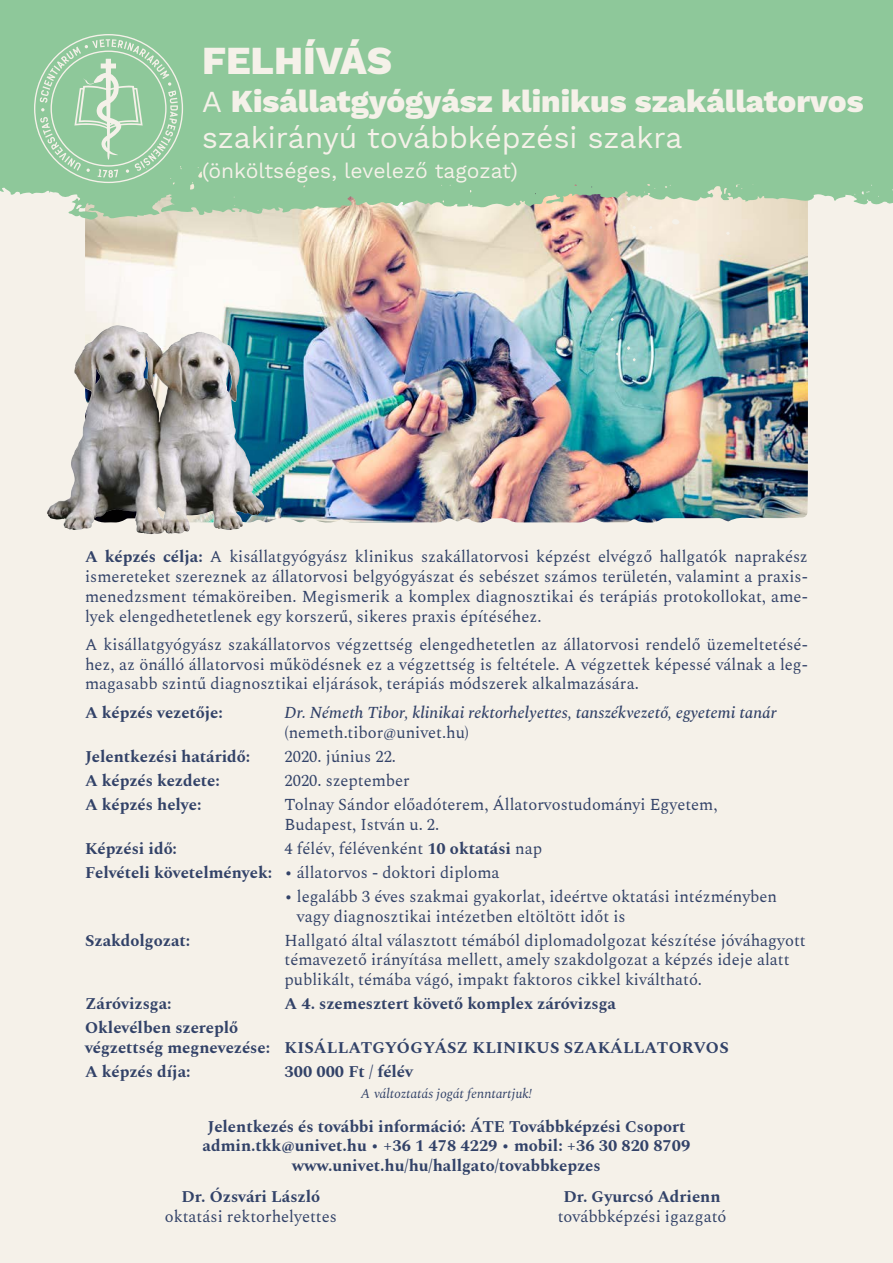
<style>
.page{position:relative;width:893px;height:1263px;background:#f5f1e9}
.page>*{position:absolute;margin:0;border:0;box-sizing:border-box;transform-origin:0 0}
.t1{font:800 39px "Work Sans";color:#f5f1e9}
.t2{font:800 31.5px "Work Sans";color:#f5f1e9}
.t3{font:30px "Work Sans";color:#f5f1e9}
.t4{font:21px "Work Sans";color:#f5f1e9}
.t5{font:16.5px/19.8px "Spectral";color:#324268}
.t6{font:700 16.5px/19.8px "Spectral";color:#324268}
.t7{font:italic 500 16.5px "Spectral";color:#324268}
.t8{font:italic 13.5px "Spectral";color:#324268}
.s1{font-weight:400;font-size:30px}
.s2{font-weight:700}
</style>
<div class="page">
<img style="left:85px;top:220px;width:723px;height:303px">
<img style="left:47px;top:328px;width:217px;height:207px">
<div style="left:0;top:0;width:893px;height:154px;background:#8ec89a"></div>
<svg style="left:0;top:154px;width:893px;height:66px;fill:#8ec89a"></svg>
<svg style="left:34px;top:34px;width:149px;height:149px"></svg>
<div style="left:202px;top:38px;width:670px;height:145px;background:#8ec89a"></div>
<h1 class="t1" style="left:202px;top:39px;width:191px">FELHÍVÁS</h1>
<h2 class="t2" style="left:202px;top:83px;width:663px"><span class="s1">A</span> Kisállatgyógyász klinikus szakállatorvos</h2>
<h3 class="t3" style="left:202px;top:120px;width:482px">szakirányú továbbképzési szakra</h3>
<p class="t4" style="left:202px;top:158px;width:317px">(önköltséges, levelező tagozat)</p>
<p class="t5" style="left:85px;top:546px;width:724px;text-align:justify"><span class="s2">A képzés célja:</span> A kisállatgyógyász klinikus szakállatorvosi képzést elvégző hallgatók naprakész ismereteket szereznek az állatorvosi belgyógyászat és sebészet számos területén, valamint a praxis&shy;menedzsment témaköreiben. Megismerik a komplex diagnosztikai és terápiás protokollokat, ame&shy;lyek elengedhetetlenek egy korszerű, sikeres praxis építéséhez.</p>
<p class="t5" style="left:85px;top:633px;width:724px;text-align:justify">A kisállatgyógyász szakállatorvos végzettség elengedhetetlen az állatorvosi rendelő üzemeltetésé&shy;hez, az önálló állatorvosi működésnek ez a végzettség is feltétele. A végzettek képessé válnak a leg&shy;magasabb szintű diagnosztikai eljárások, terápiás módszerek alkalmazására.</p>
<p class="t6" style="left:85px;top:701px;width:139px">A képzés vezetője:</p>
<p class="t7" style="left:285px;top:700px;width:493px">Dr. Németh Tibor, klinikai rektorhelyettes, tanszékvezető, egyetemi tanár</p>
<p class="t5" style="left:285px;top:721px;width:186px">(nemeth.tibor@univet.hu)</p>
<p class="t6" style="left:85px;top:745px;width:167px">Jelentkezési határidő:</p>
<p class="t5" style="left:285px;top:745px;width:113px">2020. június 22.</p>
<p class="t6" style="left:85px;top:769px;width:136px">A képzés kezdete:</p>
<p class="t5" style="left:285px;top:769px;width:127px">2020. szeptember</p>
<p class="t6" style="left:85px;top:793px;width:118px">A képzés helye:</p>
<p class="t5" style="left:285px;top:793px;width:434px">Tolnay Sándor előadóterem, Állatorvostudományi Egyetem,<br>Budapest, István u. 2.</p>
<p class="t6" style="left:85px;top:837px;width:94px">Képzési idő:</p>
<p class="t5" style="left:85px;top:835px;width:459px;line-height:24px;text-indent:200px">4 félév, félévenként <span class="s2">10 oktatási</span> nap<br><span class="s2">Felvételi követelmények:</span> • állatorvos - doktori diploma</p>
<p class="t5" style="left:297px;top:885px;width:482px;text-indent:-12px">• legalább 3 éves szakmai gyakorlat, ideértve oktatási intézményben vagy diagnosztikai intézetben eltöltött időt is</p>
<p class="t6" style="left:85px;top:929px;width:107px">Szakdolgozat:</p>
<p class="t5" style="left:285px;top:929px;width:523px">Hallgató által választott témából diplomadolgozat készítése jóváhagyott témavezető irányítása mellett, amely szakdolgozat a képzés ideje alatt publikált, témába vágó, impakt faktoros cikkel kiváltható.</p>
<p class="t6" style="left:85px;top:993px;width:88px">Záróvizsga:</p>
<p class="t6" style="left:285px;top:993px;width:333px">A 4. szemesztert követő komplex záróvizsga</p>
<p class="t6" style="left:85px;top:1017px;width:645px">Oklevélben szereplő<br>végzettség megnevezése: KISÁLLATGYÓGYÁSZ KLINIKUS SZAKÁLLATORVOS</p>
<p class="t6" style="left:85px;top:1060px;width:107px">A képzés díja:</p>
<p class="t6" style="left:285px;top:1060px;width:130px">300 000 Ft / félév</p>
<p class="t8" style="left:361px;top:1083px;width:173px">A változtatás jogát fenntartjuk!</p>
<p class="t6" style="left:203px;top:1115px;width:489px;text-align:center">Jelentkezés és további információ: ÁTE Továbbképzési Csoport admin.tkk@univet.hu • +36 1 478 4229 • mobil: +36 30 820 8709 www.univet.hu/hu/hallgato/tovabbkepzes</p>
<p class="t6" style="left:182px;top:1185px;width:140px">Dr. Ózsvári László</p>
<p class="t5" style="left:165px;top:1205px;width:173px">oktatási rektorhelyettes</p>
<p class="t6" style="left:564px;top:1185px;width:159px">Dr. Gyurcsó Adrienn</p>
<p class="t5" style="left:558px;top:1205px;width:170px">továbbképzési igazgató</p>
</div>
